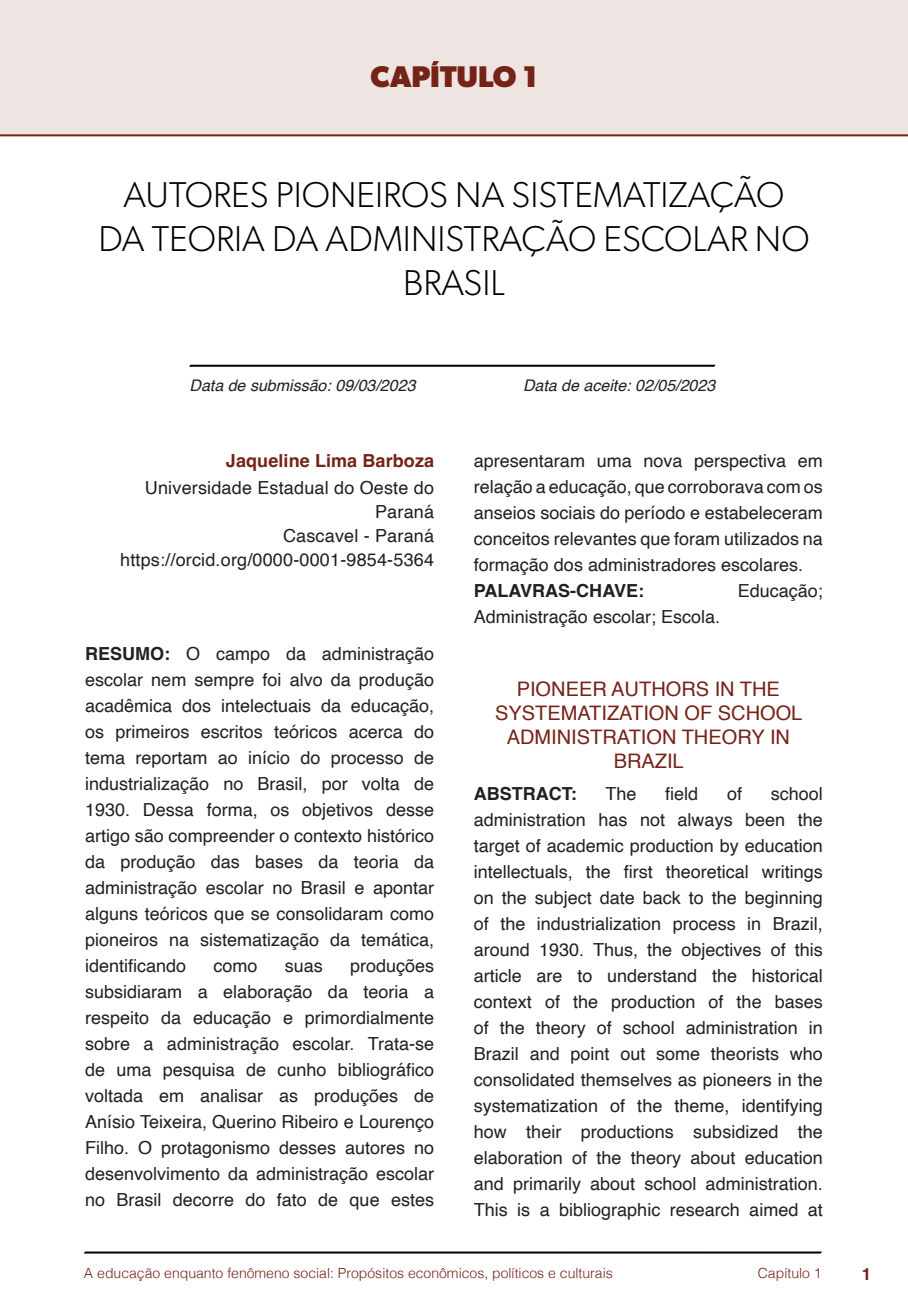
<style>
.page{position:relative;width:908px;height:1304px;background:#fff}
.page>*{position:absolute;margin:0;border:0;box-sizing:border-box;transform-origin:0 0}
.t1{font:300 36px/44px "Gibson";color:#000;text-align:center}
.t2{font:700 30px "Gibson";color:#752317}
.t3{font:20px/24px "Helvetica";color:#752317;text-align:center}
.t4{font:18px/26px "Helvetica";color:#231f20;text-align:justify}
.t5{font:700 18px "Helvetica";color:#231f20}
.t6{font:700 18px "Helvetica";letter-spacing:.005em;color:#752317}
.t7{font:700 16.8px "Helvetica";color:#752317}
.t8{font:italic 16px "Helvetica";color:#231f20}
.t9{font:300 14px "Helvetica";color:#752317}
.s1{font-weight:700}
</style>
<div class="page">
<svg style="left:84px;top:1251px;width:737px;height:3px;background:#515151"></svg>
<div style="left:0;top:0;width:907px;height:136px;background:#eee4e1"></div>
<svg style="left:189px;top:364px;width:526px;height:3px;background:#4f4f4f"></svg>
<div style="left:64px;top:74px;width:61px;height:54px;background:#eee4e1"></div>
<h2 class="t2" style="left:370px;top:58px;width:168px">CAPÍTULO 1</h2>
<h1 class="t1" style="left:98px;top:172px;width:712px">AUTORES PIONEIROS NA SISTEMATIZAÇÃO<br>DA TEORIA DA ADMINISTRAÇÃO ESCOLAR NO<br>BRASIL</h1>
<p class="t8" style="left:189px;top:373px;width:227px">Data de submissão: 09/03/2023</p>
<p class="t8" style="left:523px;top:373px;width:194px">Data de aceite: 02/05/2023</p>
<p class="t6" style="left:226px;top:450px;width:209px">Jaqueline Lima Barboza</p>
<p class="t4" style="left:120px;top:477px;width:315px;line-height:24px;text-align:right">Universidade Estadual do Oeste do<br>Paraná<br>Cascavel - Paraná https://orcid.org/0000-0001-9854-5364</p>
<p class="t4" style="left:85px;top:642px;width:350px"><span class="s1">RESUMO:</span> O campo da administração escolar nem sempre foi alvo da produção acadêmica dos intelectuais da educação, os primeiros escritos teóricos acerca do tema reportam ao início do processo de industrialização no Brasil, por volta de 1930. Dessa forma, os objetivos desse artigo são compreender o contexto histórico da produção das bases da teoria da administração escolar no Brasil e apontar alguns teóricos que se consolidaram como pioneiros na sistematização da temática, identificando</p>
<p class="t4" style="left:85px;top:953px;width:350px;text-indent:265px">produções subsidiaram a elaboração da teoria a respeito da educação e primordialmente sobre a administração escolar. Trata-se de uma pesquisa de cunho bibliográfico voltada em analisar as produções de Anísio Teixeira, Querino Ribeiro e Lourenço Filho. O protagonismo desses autores no desenvolvimento da administração escolar no Brasil decorre do fato de que estes</p>
<p class="t4" style="left:213px;top:953px;width:46px">como</p>
<p class="t4" style="left:284px;top:953px;width:40px">suas</p>
<p class="t4" style="left:473px;top:448px;width:350px">apresentaram uma nova perspectiva em relação a educação, que corroborava com os anseios sociais do período e estabeleceram conceitos relevantes que foram utilizados na formação dos administradores escolares.</p>
<p class="t5" style="left:473px;top:580px;width:172px">PALAVRAS-CHAVE:</p>
<p class="t4" style="left:737px;top:578px;width:87px">Educação;</p>
<p class="t4" style="left:473px;top:604px;width:248px">Administração escolar; Escola.</p>
<p class="t3" style="left:495px;top:678px;width:309px">PIONEER AUTHORS IN THE<br>SYSTEMATIZATION OF SCHOOL<br>ADMINISTRATION THEORY IN<br>BRAZIL</p>
<p class="t5" style="left:473px;top:782px;width:104px">ABSTRACT:</p>
<p class="t4" style="left:605px;top:781px;width:33px">The</p>
<p class="t4" style="left:665px;top:781px;width:35px">field</p>
<p class="t4" style="left:726px;top:781px;width:17px">of</p>
<p class="t4" style="left:473px;top:781px;width:350px;text-indent:297px">school administration has not always been the target of academic production by education intellectuals, the first theoretical writings on the subject date back to the beginning of the industrialization process in Brazil, around 1930. Thus, the objectives of this article are to understand the historical context of the production of the bases of the theory of school administration in Brazil and point out some theorists who consolidated themselves as pioneers in the systematization of the theme, identifying how their productions subsidized the elaboration of the theory about education and primarily about school administration.<br>This is a bibliographic research aimed at</p>
<p class="t9" style="left:84px;top:1261px;width:530px">A educação enquanto fenômeno social: Propósitos econômicos, políticos e culturais</p>
<p class="t9" style="left:757px;top:1261px;width:65px">Capítulo 1</p>
<p class="t7" style="left:861px;top:1264px;width:11px">1</p>
</div>
